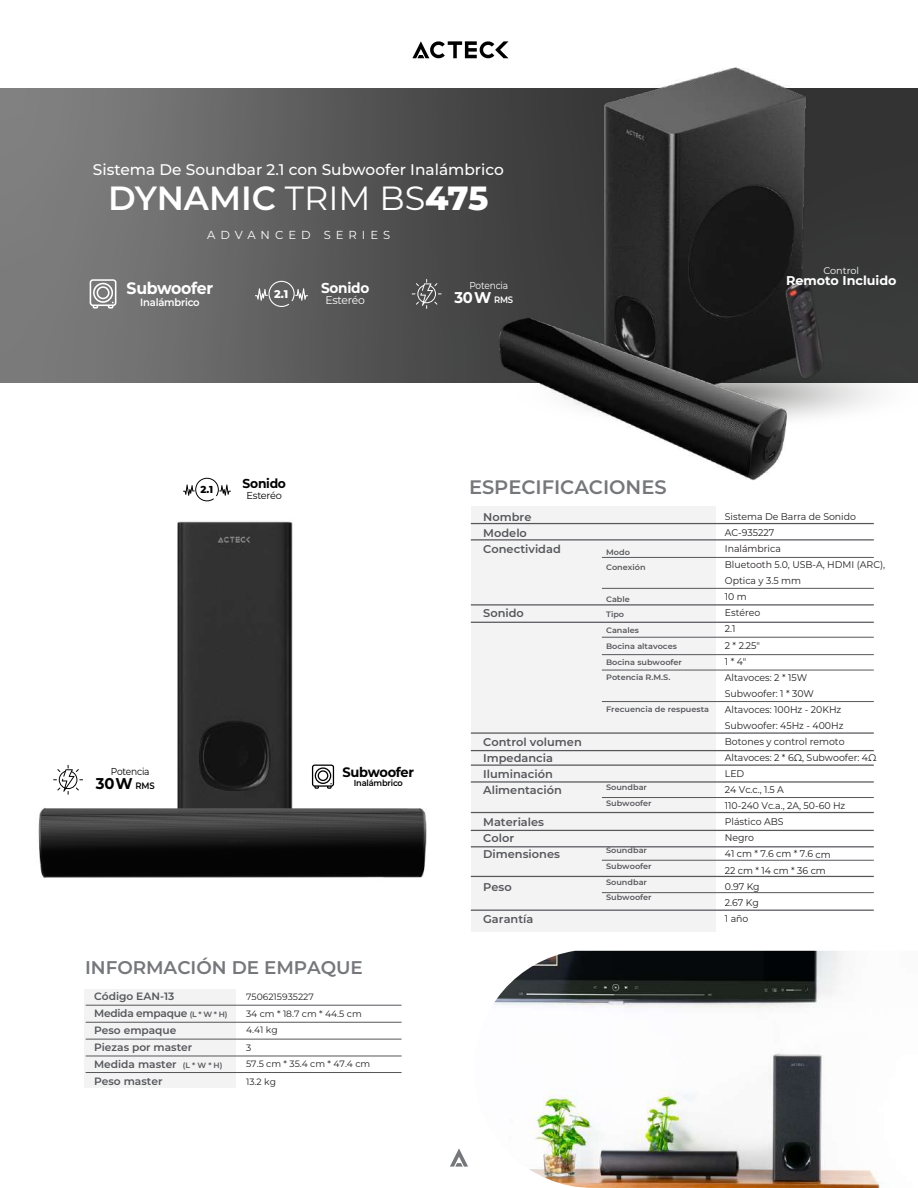
<style>
.page{position:relative;width:918px;height:1188px;background:#fff}
.page>*{position:absolute;margin:0;border:0;box-sizing:border-box;transform-origin:0 0}
.t1{font:600 33.6px "Montserrat";color:#fff}
.t2{font:600 19.5px "Montserrat";color:#76777b}
.t3{font:600 18.3px "Montserrat";color:#76777b}
.t4{font:700 16.5px "Montserrat";letter-spacing:-.02em;color:#fff;scale:.95 1}
.t5{font:700 15.6px "Montserrat";color:#fff;scale:.95 1}
.t6{font:700 15.6px "Montserrat";color:#000;scale:.95 1}
.t7{font:500 15.45px "Montserrat";color:#fff}
.t8{font:700 14.4px "Montserrat";letter-spacing:-.02em;color:#fff;scale:.95 1}
.t9{font:700 13.65px "Montserrat";letter-spacing:-.02em;color:#000;scale:.95 1}
.t10{font:700 12.9px "Montserrat";letter-spacing:-.02em;color:#000;scale:.95 1}
.t11{font:700 12.75px "Montserrat";color:#fff}
.t12{font:11.55px "Montserrat";letter-spacing:.43em;color:#fff}
.t13{font:600 11.25px/16px "Montserrat";color:#56575b}
.t14{font:11.1px "Montserrat";letter-spacing:-.025em;color:#fff}
.t15{font:800 11.1px "Montserrat";color:#fff}
.t16{font:600 10.65px/16.8px "Montserrat";color:#56575b}
.t17{font:600 10.65px "Montserrat";letter-spacing:-.025em;color:#56575b}
.t18{font:600 10.5px "Montserrat";letter-spacing:-.02em;color:#fff;scale:.95 1}
.t19{font:10.05px "Montserrat";letter-spacing:-.02em;color:#fff;scale:.9 1}
.t20{font:10.05px "Montserrat";letter-spacing:-.02em;color:#000;scale:.9 1}
.t21{font:10.05px "Montserrat";letter-spacing:-.02em;color:#000}
.t22{font:800 10.05px "Montserrat";color:#000}
.t23{font:9.75px/16px "Montserrat";color:#221f20;scale:.96 1}
.t24{font:9.75px "Montserrat";color:#fff}
.t25{font:9.15px/18px "Montserrat";color:#221f20}
.t26{font:600 8.7px "Montserrat";letter-spacing:-.02em;color:#000;scale:.95 1}
.t27{font:600 7.8px/15.8px "Montserrat";color:#56575b}
.t28{font:600 7.65px "Montserrat";color:#56575b}
.s1{font-weight:400}
.s2{font-weight:800}
.s3{font-weight:600;font-size:9.3px}
.s4{font-size:7.65px}
</style>
<div class="page">
<svg style="left:0;top:88px;width:918px;height:294px;background:#5a5a5a"></svg>
<svg style="left:450px;top:1148px;width:18px;height:19px"></svg>
<svg style="left:412px;top:41px;width:97px;height:17px"></svg>
<div style="left:84px;top:989px;width:151px;height:99px;background:#f3f3f3"></div>
<hr style="left:86px;top:1022px;width:316px;height:1px;background:#56575b">
<hr style="left:86px;top:1039px;width:316px;height:1px;background:#56575b">
<hr style="left:86px;top:1005px;width:316px;height:1px;background:#56575b">
<hr style="left:86px;top:1056px;width:316px;height:1px;background:#56575b">
<hr style="left:86px;top:1072px;width:316px;height:1px;background:#56575b">
<svg style="left:434px;top:349px;width:484px;height:69px"></svg>
<div style="left:471px;top:506px;width:244px;height:426px;background:#f3f3f3"></div>
<hr style="left:602px;top:557px;width:272px;height:1px;background:#56575b">
<hr style="left:602px;top:588px;width:272px;height:1px;background:#56575b">
<hr style="left:602px;top:860px;width:272px;height:1px;background:#56575b">
<hr style="left:602px;top:892px;width:272px;height:1px;background:#56575b">
<hr style="left:602px;top:637px;width:272px;height:1px;background:#56575b">
<hr style="left:602px;top:670px;width:272px;height:1px;background:#56575b">
<hr style="left:602px;top:701px;width:272px;height:1px;background:#56575b">
<hr style="left:602px;top:797px;width:272px;height:1px;background:#56575b">
<hr style="left:602px;top:654px;width:272px;height:1px;background:#56575b">
<hr style="left:471px;top:523px;width:403px;height:1px;background:#56575b">
<hr style="left:471px;top:539px;width:403px;height:2px;background:#56575b">
<hr style="left:471px;top:604px;width:403px;height:2px;background:#56575b">
<hr style="left:471px;top:622px;width:403px;height:1px;background:#56575b">
<hr style="left:471px;top:732px;width:403px;height:2px;background:#56575b">
<hr style="left:471px;top:750px;width:403px;height:1px;background:#56575b">
<hr style="left:471px;top:765px;width:403px;height:1px;background:#56575b">
<hr style="left:471px;top:781px;width:403px;height:2px;background:#56575b">
<hr style="left:471px;top:812px;width:403px;height:1px;background:#56575b">
<hr style="left:471px;top:830px;width:403px;height:1px;background:#56575b">
<hr style="left:471px;top:846px;width:403px;height:1px;background:#56575b">
<hr style="left:471px;top:876px;width:403px;height:1px;background:#56575b">
<hr style="left:471px;top:910px;width:403px;height:1px;background:#56575b">
<img style="left:589px;top:67px;width:227px;height:337px">
<img style="left:737px;top:262px;width:130px;height:138px">
<img style="left:486px;top:294px;width:314px;height:187px">
<img style="left:177px;top:521px;width:116px;height:269px">
<img style="left:38px;top:790px;width:389px;height:88px">
<img style="left:493px;top:951px;width:396px;height:237px">
<svg style="left:90px;top:279px;width:26px;height:30px"></svg>
<svg style="left:312px;top:765px;width:22px;height:24px"></svg>
<svg style="left:255px;top:281px;width:53px;height:26px"></svg>
<svg style="left:183px;top:478px;width:48px;height:23px"></svg>
<svg style="left:412px;top:279px;width:30px;height:30px"></svg>
<svg style="left:53px;top:765px;width:30px;height:30px"></svg>
<h3 class="t7" style="left:93px;top:159px;width:412px">Sistema De Soundbar 2.1 con Subwoofer Inalámbrico</h3>
<h1 class="t1" style="left:108px;top:174px;width:382px">DYNAMIC <span class="s1">TRIM BS</span><span class="s2">475</span></h1>
<p class="t12" style="left:207px;top:227px;width:185px">ADVANCED SERIES</p>
<h3 class="t4" style="left:127px;top:277px;width:93px">Subwoofer</h3>
<p class="t18" style="left:140px;top:295px;width:64px">Inalámbrico</p>
<p class="t15" style="left:274px;top:286px;width:16px">2.1</p>
<h3 class="t8" style="left:321px;top:277px;width:52px">Sonido</h3>
<p class="t14" style="left:326px;top:293px;width:41px">Esteréo</p>
<p class="t19" style="left:469px;top:279px;width:45px">Potencia</p>
<h3 class="t5" style="left:454px;top:286px;width:63px">30W <span class="s3">RMS</span></h3>
<p class="t24" style="left:823px;top:264px;width:37px">Control</p>
<h3 class="t11" style="left:786px;top:271px;width:112px">Remoto Incluido</h3>
<p class="t22" style="left:200px;top:482px;width:14px">2.1</p>
<h3 class="t10" style="left:243px;top:475px;width:47px">Sonido</h3>
<p class="t21" style="left:247px;top:489px;width:37px">Esteréo</p>
<p class="t20" style="left:111px;top:764px;width:45px">Potencia</p>
<h3 class="t6" style="left:96px;top:772px;width:63px">30W <span class="s3">RMS</span></h3>
<h3 class="t9" style="left:343px;top:762px;width:77px">Subwoofer</h3>
<p class="t26" style="left:354px;top:777px;width:53px">Inalámbrico</p>
<h3 class="t3" style="left:85px;top:954px;width:279px">INFORMACIÓN DE EMPAQUE</h3>
<p class="t16" style="left:94px;top:988px;width:82px">Código EAN-13</p>
<p class="t16" style="left:94px;top:1021px;width:100px;line-height:17.4px">Peso empaque<br>Piezas por master</p>
<p class="t17" style="left:94px;top:1006px;width:135px">Medida empaque <span class="s4">(L * W * H)</span></p>
<p class="t16" style="left:94px;top:1055px;width:84px">Medida master<br>Peso master</p>
<p class="t28" style="left:183px;top:1060px;width:41px">(L * W * H)</p>
<p class="t25" style="left:246px;top:987px;width:69px">7506215935227</p>
<p class="t25" style="left:246px;top:1021px;width:33px">4.41 kg<br>3</p>
<p class="t25" style="left:246px;top:1054px;width:126px">57.5 cm * 35.4 cm * 47.4 cm<br>13.2 kg</p>
<p class="t25" style="left:246px;top:1005px;width:117px">34 cm * 18.7 cm * 44.5 cm</p>
<h2 class="t2" style="left:469px;top:474px;width:199px">ESPECIFICACIONES</h2>
<p class="t13" style="left:483px;top:508px;width:79px">Nombre<br>Modelo<br>Conectividad</p>
<p class="t13" style="left:483px;top:605px;width:42px">Sonido</p>
<p class="t13" style="left:483px;top:733px;width:100px">Control volumen<br>Impedancia<br>Iluminación<br>Alimentación</p>
<p class="t13" style="left:483px;top:814px;width:78px">Materiales<br>Color<br>Dimensiones</p>
<p class="t13" style="left:483px;top:878px;width:30px">Peso</p>
<p class="t13" style="left:483px;top:910px;width:52px">Garantía</p>
<p class="t27" style="left:606px;top:544px;width:41px">Modo<br>Conexión</p>
<p class="t27" style="left:606px;top:591px;width:77px">Cable<br>Tipo<br>Canales<br>Bocina altavoces<br>Bocina subwoofer<br>Potencia R.M.S.</p>
<p class="t27" style="left:606px;top:701px;width:105px">Frecuencia de respuesta</p>
<p class="t27" style="left:606px;top:779px;width:47px">Soundbar<br>Subwoofer</p>
<p class="t27" style="left:606px;top:842px;width:47px">Soundbar<br>Subwoofer<br>Soundbar<br>Subwoofer</p>
<p class="t23" style="left:725px;top:508px;width:168px">Sistema De Barra de Sonido<br>AC-935227<br>Inalámbrica<br>Bluetooth 5.0, USB-A, HDMI (ARC),<br>Optica y 3.5 mm<br>10 m<br>Estéreo<br>2.1<br>2 * 2.25"<br>1 * 4"<br>Altavoces: 2 * 15W<br>Subwoofer: 1 * 30W<br>Altavoces: 100Hz - 20KHz<br>Subwoofer: 45Hz - 400Hz<br>Botones y control remoto<br>Altavoces: 2 * 6Ω, Subwoofer: 4Ω<br>LED<br>24 Vc.c., 1.5 A<br>110-240 Vc.a., 2A, 50-60 Hz<br>Plástico ABS<br>Negro<br>41 cm * 7.6 cm * 7.6 cm<br>22 cm * 14 cm * 36 cm<br>0.97 Kg<br>2.67 Kg<br>1 año</p>
</div>
